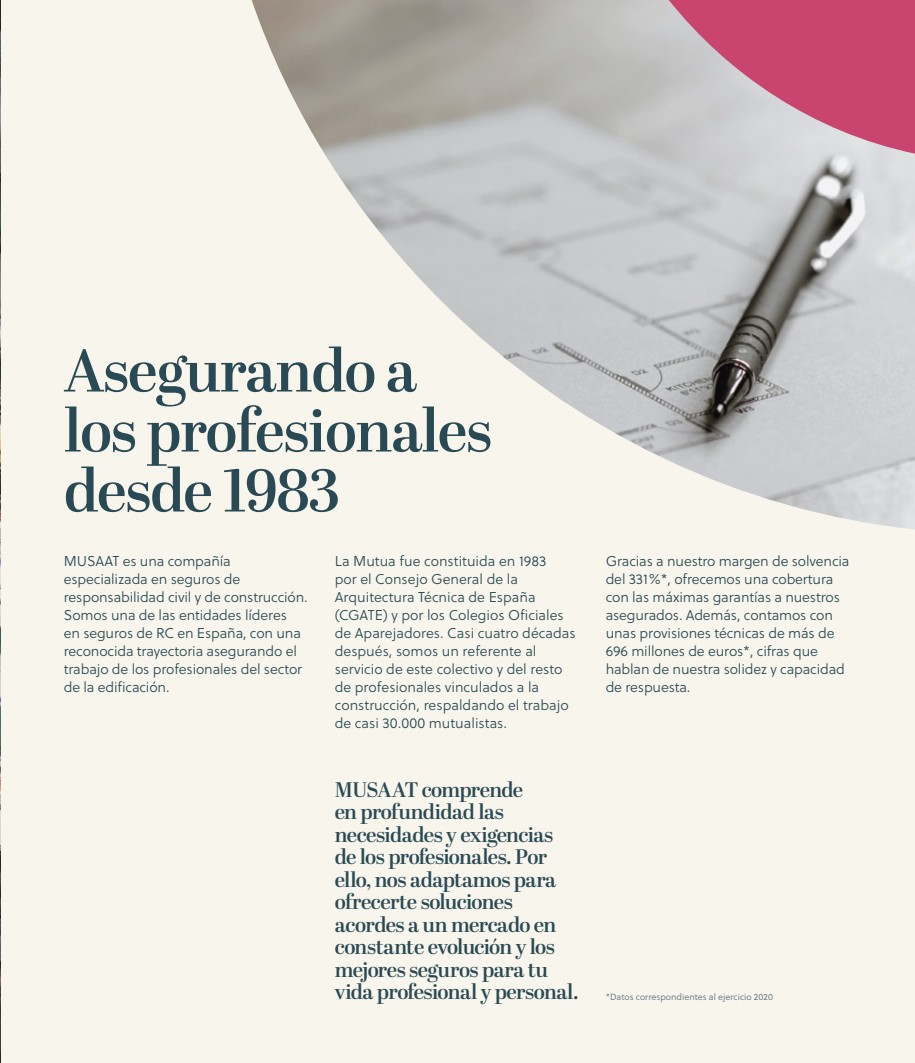
<style>
.page{position:relative;width:915px;height:1063px;background:#fff}
.page>*{position:absolute;margin:0;border:0;box-sizing:border-box;transform-origin:0 0}
.t1{font:600 60px/60px "Abril Display";letter-spacing:-.02em;color:#294a54}
.t2{font:600 21px/22.5px "Abril Display";letter-spacing:-.03em;color:#294a54}
.t3{font:14.25px/18px "Soleil Lt";letter-spacing:-.01em;color:#294a54}
.t4{font:9px "Soleil Lt";color:#526b76}
</style>
<div class="page">
<div style="left:0;top:0;width:914px;height:1063px;background:#f7f5ec"></div>
<img style="left:0;top:0;width:1px;height:1063px">
<img style="left:251px;top:0;width:663px;height:529px">
<h1 class="t1" style="left:64px;top:344px;width:429px">Asegurando a los profesionales desde 1983</h1>
<p class="t3" style="left:64px;top:552px;width:245px">MUSAAT es una compañía especializada en seguros de responsabilidad civil y de construcción.<br>Somos una de las entidades líderes<br>en seguros de RC en España, con una reconocida trayectoria asegurando el trabajo de los profesionales del sector de la edificación.</p>
<p class="t3" style="left:334px;top:552px;width:242px">La Mutua fue constituida en 1983<br>por el Consejo General de la Arquitectura Técnica de España (CGATE) y por los Colegios Oficiales de Aparejadores. Casi cuatro décadas después, somos un referente al servicio de este colectivo y del resto de profesionales vinculados a la construcción, respaldando el trabajo de casi 30.000 mutualistas.</p>
<p class="t3" style="left:605px;top:552px;width:245px">Gracias a nuestro margen de solvencia del 331%*, ofrecemos una cobertura con las máximas garantías a nuestros asegurados. Además, contamos con unas provisiones técnicas de más de 696 millones de euros*, cifras que hablan de nuestra solidez y capacidad de respuesta.</p>
<p class="t2" style="left:334px;top:779px;width:245px">MUSAAT comprende<br>en profundidad las necesidades y exigencias de los profesionales. Por ello, nos adaptamos para ofrecerte soluciones acordes a un mercado en constante evolución y los mejores seguros para tu vida profesional y personal.</p>
<p class="t4" style="left:605px;top:991px;width:169px">*Datos correspondientes al ejercicio 2020</p>
</div>
